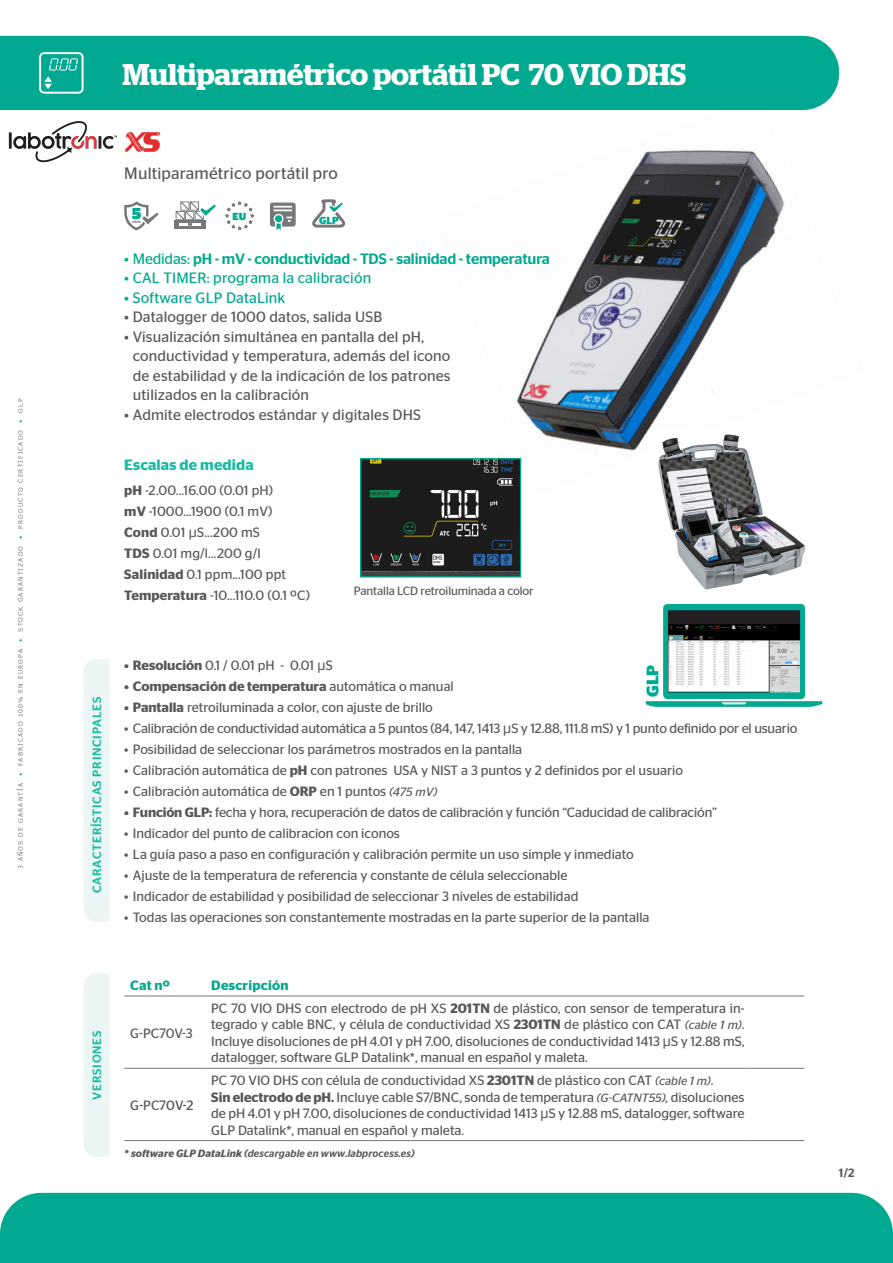
<style>
.page{position:relative;width:893px;height:1263px;background:#fff}
.page>*{position:absolute;margin:0;border:0;box-sizing:border-box;transform-origin:0 0}
.Nombre_Producto{font:600 30px "Stag";color:#fff}
.t1{font:700 16.8px "Stag Sans";color:#00a990}
.t2{font:16.5px "Stag Sans";letter-spacing:.01em;color:#57585a}
.t3{font:900 15.75px "Stag Sans";color:#00a990}
.t4{font:15px "Stag Sans";letter-spacing:.01em;color:#57585a}
.t5{font:500 15px "Stag Sans";letter-spacing:-.01em;color:#00a990}
.t6{font:15px "Stag Sans";letter-spacing:.01em;color:#00a990}
.t7{font:600 15px "Stag Sans";letter-spacing:.01em;color:#19bba5}
.t8{font:13.5px/16.5px "Stag Sans";color:#57585a;text-align:justify}
.t9{font:600 13.5px "Stag Sans";color:#57585a}
.t10{font:600 13.5px "Stag Sans";letter-spacing:.02em;color:#00a990}
.t11{font:13.5px "Stag Sans";color:#4f5252}
.t12{font:500 12px "Stag Sans";letter-spacing:.07em;color:#19bba5}
.t13{font:12px "Stag Sans";letter-spacing:-.01em;color:#57585a}
.t14{font:500 12px "Stag Sans";color:#57585a}
.t15{font:italic 500 10.5px "Stag Sans";letter-spacing:.01em;color:#57585a}
.t16{font:700 10.35px "Stag Sans";color:#00a990}
.t17{font:900 10.2px "Stag Sans";color:#00a990}
.t18{font:6px "Verdana";letter-spacing:.185em;color:#77777a}
.t19{font:600 3.3px "Stag Sans";color:#77777a}
.s1{color:#00a990}
.s2{font-weight:400}
.s3{font-weight:600}
.s4{font-family:"Verdana"}
.s5{font-style:italic;font-size:12px}
.s6{color:#57585a}
.s7{font-style:italic}
</style>
<div class="page">
<img style="left:517px;top:150px;width:267px;height:344px">
<div style="left:0;top:36px;width:839px;height:74px;background:#00a990"></div>
<div style="left:0;top:1193px;width:893px;height:70px;background:#00a990"></div>
<div style="left:39px;top:52px;width:45px;height:42px;border:2px solid #fff;border-radius:4px"></div>
<svg style="left:44px;top:58px;width:34px;height:31px"></svg>
<div style="left:84px;top:659px;width:25px;height:263px;background:#ebf6f4"></div>
<div style="left:84px;top:973px;width:25px;height:184px;background:#ebf6f4"></div>
<hr style="left:751px;top:996px;width:53px;height:1px;background:#77777a">
<hr style="left:751px;top:1068px;width:53px;height:1px;background:#77777a">
<hr style="left:751px;top:1140px;width:53px;height:1px;background:#77777a">
<hr style="left:124px;top:996px;width:81px;height:1px;background:#77777a">
<hr style="left:205px;top:996px;width:546px;height:1px;background:#77777a">
<hr style="left:124px;top:1068px;width:81px;height:1px;background:#77777a">
<hr style="left:205px;top:1068px;width:546px;height:1px;background:#77777a">
<hr style="left:124px;top:1140px;width:81px;height:1px;background:#77777a">
<hr style="left:205px;top:1140px;width:546px;height:1px;background:#77777a">
<svg style="left:124px;top:201px;width:35px;height:29px"></svg>
<svg style="left:270px;top:203px;width:26px;height:27px"></svg>
<svg style="left:225px;top:201px;width:29px;height:29px"></svg>
<svg style="left:174px;top:201px;width:42px;height:25px"></svg>
<hr style="left:174px;top:226px;width:32px;height:2px;background:#77777a">
<img style="left:125px;top:132px;width:35px;height:20px">
<img style="left:362px;top:460px;width:157px;height:115px">
<div style="left:360px;top:458px;width:161px;height:119px;border:1px solid #00a990"></div>
<img style="left:649px;top:429px;width:157px;height:161px">
<svg style="left:312px;top:199px;width:34px;height:29px"></svg>
<svg style="left:645px;top:604px;width:177px;height:103px"></svg>
<img style="left:8px;top:121px;width:109px;height:42px">
<p class="t18" style="left:17px;top:869px;width:472px;rotate:-90deg">3 AÑOS DE GARANTÍA <span class="s1">•</span> FABRICADO 100% EN EUROPA <span class="s1">•</span> STOCK GARANTIZADO <span class="s1">•</span> PRODUCTO CERTIFICADO <span class="s1">•</span> GLP</p>
<p class="Nombre_Producto" style="left:123px;top:57px;width:565px">Multiparamétrico portátil PC 70 VIO DHS</p>
<p class="t12" style="left:90px;top:893px;width:198px;rotate:-90deg">CARACTERÍSTICAS PRINCIPALES</p>
<p class="t12" style="left:90px;top:1099px;width:71px;rotate:-90deg">VERSIONES</p>
<p class="t2" style="left:124px;top:164px;width:215px">Multiparamétrico portátil pro</p>
<p class="t3" style="left:132px;top:204px;width:11px">5</p>
<p class="t19" style="left:132px;top:220px;width:10px">AÑOS</p>
<p class="t17" style="left:233px;top:210px;width:15px">EU</p>
<p class="t16" style="left:319px;top:215px;width:21px">GLP</p>
<p class="t5" style="left:124px;top:250px;width:427px"><span class="s2">• Medidas:</span> pH - mV - conductividad - TDS - salinidad - temperatura</p>
<p class="t6" style="left:124px;top:269px;width:248px">• CAL TIMER: programa la calibración</p>
<p class="t6" style="left:124px;top:289px;width:162px">• Software GLP DataLink</p>
<p class="t4" style="left:124px;top:308px;width:259px">• Datalogger de 1000 datos, salida USB</p>
<p class="t4" style="left:124px;top:328px;width:301px">• Visualización simultánea en pantalla del pH,</p>
<p class="t4" style="left:133px;top:347px;width:319px">conductividad y temperatura, además del icono</p>
<p class="t4" style="left:133px;top:367px;width:319px">de estabilidad y de la indicación de los patrones</p>
<p class="t4" style="left:133px;top:386px;width:178px">utilizados en la calibración</p>
<p class="t4" style="left:124px;top:406px;width:298px">• Admite electrodos estándar y digitales DHS</p>
<p class="t7" style="left:124px;top:456px;width:131px">Escalas de medida</p>
<p class="t8" style="left:124px;top:482px;width:150px"><span class="s3">pH</span> -2.00...16.00 (0.01 pH)</p>
<p class="t8" style="left:124px;top:503px;width:150px"><span class="s3">mV</span> -1000...1900 (0.1 mV)</p>
<p class="t8" style="left:124px;top:524px;width:137px"><span class="s3">Cond</span> 0.01 <span class="s4">µ</span>S...200 mS</p>
<p class="t8" style="left:124px;top:545px;width:138px"><span class="s3">TDS</span> 0.01 mg/l...200 g/l</p>
<p class="t8" style="left:124px;top:566px;width:163px"><span class="s3">Salinidad</span> 0.1 ppm...100 ppt</p>
<p class="t8" style="left:124px;top:587px;width:187px"><span class="s3">Temperatura</span> -10...110.0 (0.1 ºC)</p>
<p class="t13" style="left:354px;top:584px;width:181px">Pantalla LCD retroiluminada a color</p>
<p class="t8" style="left:124px;top:657px;width:210px"><span class="s3">• Resolución</span> 0.1 / 0.01 pH - 0.01 <span class="s4">µ</span>S</p>
<p class="t9" style="left:124px;top:678px;width:331px">• Compensación de temperatura <span class="s2">automática o manual</span></p>
<p class="t8" style="left:124px;top:699px;width:310px"><span class="s3">• Pantalla</span> retroiluminada a color, con ajuste de brillo</p>
<p class="t8" style="left:124px;top:720px;width:675px">• Calibración de conductividad automática a 5 puntos (84, 147, 1413 <span class="s4">µ</span>S y 12.88, 111.8 mS) y 1 punto definido por el usuario</p>
<p class="t8" style="left:124px;top:741px;width:399px">• Posibilidad de seleccionar los parámetros mostrados en la pantalla</p>
<p class="t8" style="left:124px;top:762px;width:560px">• Calibración automática de <span class="s3">pH</span> con patrones USA y NIST a 3 puntos y 2 definidos por el usuario</p>
<p class="t8" style="left:124px;top:783px;width:315px">• Calibración automática de <span class="s3">ORP</span> en 1 puntos <span class="s5">(475 mV)</span></p>
<p class="t8" style="left:124px;top:804px;width:594px"><span class="s3">• Función GLP:</span> fecha y hora, recuperación de datos de calibración y función “Caducidad de calibración”</p>
<p class="t8" style="left:124px;top:825px;width:277px">• Indicador del punto de calibracion con iconos</p>
<p class="t8" style="left:124px;top:846px;width:511px">• La guía paso a paso en configuración y calibración permite un uso simple y inmediato</p>
<p class="t8" style="left:124px;top:867px;width:445px">• Ajuste de la temperatura de referencia y constante de célula seleccionable</p>
<p class="t8" style="left:124px;top:888px;width:456px">• Indicador de estabilidad y posibilidad de seleccionar 3 niveles de estabilidad</p>
<p class="t8" style="left:124px;top:909px;width:527px">• Todas las operaciones son constantemente mostradas en la parte superior de la pantalla</p>
<p class="t1" style="left:643px;top:697px;width:34px;rotate:-90deg">GLP</p>
<p class="t10" style="left:130px;top:977px;width:41px">Cat nº</p>
<p class="t10" style="left:211px;top:977px;width:79px">Descripción</p>
<p class="t8" style="left:130px;top:1024px;width:64px">G-PC70V-3</p>
<p class="t8" style="left:211px;top:1000px;width:535px">PC 70 VIO DHS con electrodo de pH XS <span class="s3">201TN</span> de plástico, con sensor de temperatura in&shy;tegrado y cable BNC, y célula de conductividad XS <span class="s3">2301TN</span> de plástico con CAT <span class="s5">(cable 1 m)</span>.<br>Incluye disoluciones de pH 4.01 y pH 7.00, disoluciones de conductividad 1413 <span class="s4">µ</span>S y 12.88 mS,</p>
<p class="t8" style="left:211px;top:1049px;width:378px">datalogger, software GLP Datalink*, manual en español y maleta.</p>
<p class="t11" style="left:130px;top:1097px;width:65px">G-<span class="s6">PC</span>70V-2</p>
<p class="t8" style="left:211px;top:1072px;width:504px">PC 70 VIO DHS con célula de conductividad XS <span class="s3">2301TN</span> de plástico con CAT <span class="s5">(cable 1 m)</span>.</p>
<p class="t8" style="left:211px;top:1088px;width:535px"><span class="s3">Sin electrodo de pH.</span> Incluye cable S7/BNC, sonda de temperatura <span class="s5">(G-CATNT55)</span><span class="s7">,</span> disoluciones de pH 4.01 y pH 7.00, disoluciones de conductividad 1413 <span class="s4">µ</span>S y 12.88 mS, datalogger, software GLP Datalink*, manual en español y maleta.</p>
<p class="t15" style="left:124px;top:1147px;width:292px"><span class="s3">* software GLP DataLink</span> (descargable en www.labprocess.es)</p>
<p class="t14" style="left:839px;top:1165px;width:17px">1/2</p>
</div>
